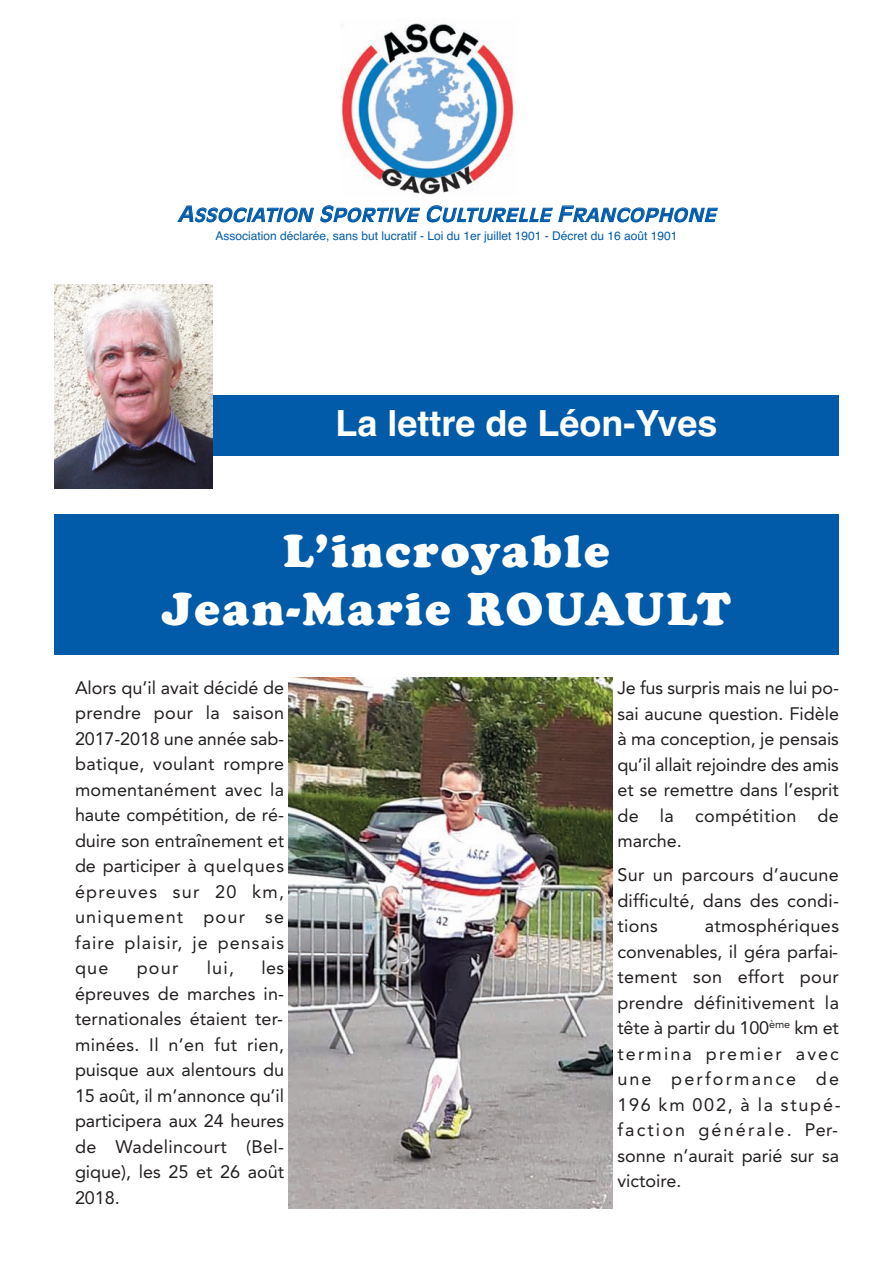
<style>
.page{position:relative;width:893px;height:1263px;background:#fff}
.page>*{position:absolute;margin:0;border:0;box-sizing:border-box;transform-origin:0 0}
.t1{font:900 48px/57.6px "Cooper";letter-spacing:.05em;color:#fff;text-align:center}
.t2{font:700 36px "Helvetica";color:#fff}
.t3{font:18px/25.5px "Avenir";letter-spacing:.02em;color:#231f20;text-align:justify}
.t4{font:italic 18px "Antique Olive";color:#015ba9;scale:1.1 1}
.t5{font:12px "Helvetica";color:#015ba9}
.s1{font-size:21px}
</style>
<div class="page">
<img style="left:340px;top:23px;width:174px;height:172px">
<img style="left:54px;top:284px;width:159px;height:204px">
<div style="left:214px;top:395px;width:625px;height:61px;background:#015ba9"></div>
<div style="left:54px;top:514px;width:785px;height:141px;background:#015ba9"></div>
<img style="left:289px;top:677px;width:324px;height:532px">
<p class="t4" style="left:178px;top:208px;width:494px"><span class="s1">A</span>SSOCIATION <span class="s1">S</span>PORTIVE <span class="s1">C</span>ULTURELLE <span class="s1">F</span>RANCOPHONE</p>
<p class="t5" style="left:215px;top:229px;width:464px">Association déclarée, sans but lucratif - Loi du 1er juillet 1901 - Décret du 16 août 1901</p>
<h2 class="t2" style="left:335px;top:402px;width:384px">La lettre de Léon-Yves</h2>
<h1 class="t1" style="left:162px;top:522px;width:570px">L’incroyable<br>Jean-Marie ROUAULT</h1>
<p class="t3" style="left:75px;top:676px;width:211px">Alors qu’il avait décidé de prendre pour la saison 2017-2018 une année sab&shy;batique, voulant rompre momentanément avec la haute compétition, de ré&shy;duire son entraînement et de participer à quelques épreuves sur 20 km, uniquement pour se faire plaisir, je pensais que</p>
<p class="t3" style="left:75px;top:957px;width:211px;text-indent:186px">les épreuves de marches in&shy;ternationales étaient ter&shy;minées. Il n’en fut rien, puisque aux alentours du 15 août, il m’annonce qu’il participera aux 24 heures de Wadelincourt (Bel&shy;gique), les 25 et 26 août 2018.</p>
<p class="t3" style="left:137px;top:957px;width:43px">pour</p>
<p class="t3" style="left:207px;top:957px;width:29px">lui,</p>
<p class="t3" style="left:617px;top:677px;width:223px">Je fus surpris mais ne lui po&shy;sai aucune question. Fidèle à ma conception, je pensais qu’il allait rejoindre des amis et se remettre dans l’esprit de la compétition de marche.</p>
<p class="t3" style="left:617px;top:864px;width:223px">Sur un parcours d’aucune difficulté, dans des condi&shy;tions</p>
<p class="t3" style="left:617px;top:915px;width:225px;text-align:left;text-indent:87px">atmosphériques convenables, il géra parfai&shy;tement son effort pour prendre définitivement la tête à partir du 100<sup>ème</sup> km et termina premier avec une performance de<br>196 km 002, à la stupé&shy;faction générale. Per&shy;sonne n’aurait parié sur sa victoire.</p>
</div>
